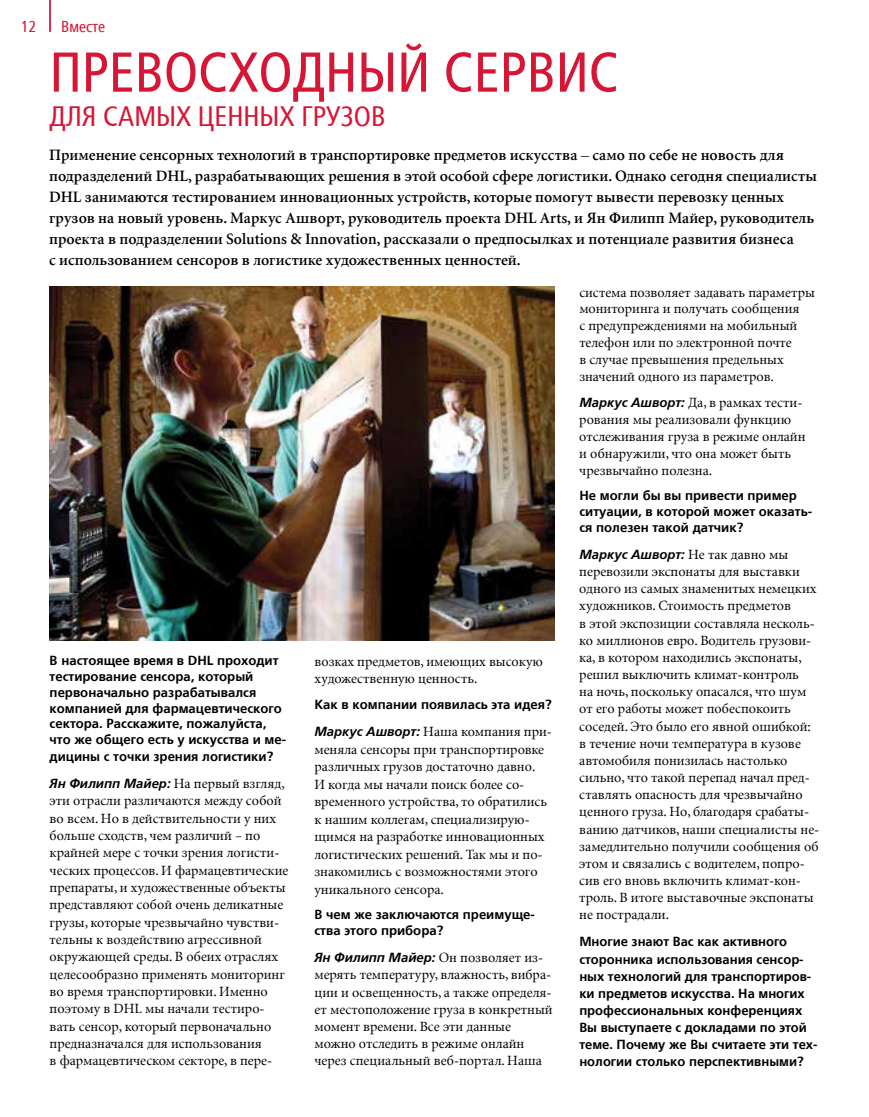
<style>
.page{position:relative;width:869px;height:1117px;background:#fff}
.page>*{position:absolute;margin:0;border:0;box-sizing:border-box;transform-origin:0 0}
.t1{font:condensed 56px "Frutiger LTCYR";color:#d71635}
.t2{font:condensed 28px "Frutiger LTCYR";color:#d71635}
.t3{font:600 15.75px/21px "Minion CYR";color:#000}
.t4{font:condensed 15.75px "Frutiger LTCYR";color:#d71635}
.t5{font:14px/17.2px "Minion CYR";color:#000}
.t6{font:700 13.12px/17.2px "Frutiger LTCYR";color:#000}
.t7{font:italic 700 13.12px "Frutiger LTCYR";color:#000}
.s1{font-family:"Frutiger LTCYR";font-weight:700;font-style:italic;font-size:13.12px}
.s2{font-family:"Minion CYR";font-weight:400;font-style:normal;font-size:14px}
</style>
<div class="page">
<hr style="left:49px;top:0;width:2px;height:32px;background:#d71635">
<img style="left:49px;top:286px;width:505px;height:354px">
<p class="t4" style="left:21px;top:18px;width:17px">12</p>
<p class="t4" style="left:61px;top:18px;width:46px">Вместе</p>
<h1 class="t1" style="left:50px;top:43px;width:30px">Превос</h1>
<h1 class="t1" style="left:228px;top:43px;width:245px">ходный сервис</h1>
<h2 class="t2" style="left:50px;top:102px;width:306px">для самых ценных грузов</h2>
<p class="t3" style="left:49px;top:144px;width:769px">Применение сенсорных технологий в транспортировке предметов искусства – само по себе не новость для подразделений DHL, разрабатывающих решения в этой особой сфере логистики. Однако сегодня специалисты DHL занимаются тестированием инновационных устройств, которые помогут вывести перевозку ценных грузов на новый уровень. Маркус Ашворт, руководитель проекта DHL Arts, и Ян Филипп Майер, руководитель проекта в подразделении Solutions &amp; Innovation, рассказали о предпосылках и потенциале развития бизнеса<br>с использованием сенсоров в логистике художественных ценностей.</p>
<p class="t6" style="left:50px;top:652px;width:238px;line-height:15.9px">В настоящее время в DHL проходит тестирование сенсора, который первоначально разрабатывался компанией для фармацевтического сектора. Расскажите, пожалуйста, что же общего есть у искусства и ме&shy;дицины с точки зрения логистики?</p>
<p class="t5" style="left:50px;top:774px;width:240px"><span class="s1">Ян Филипп Майер:</span> На первый взгляд, эти отрасли различаются между собой во всем. Но в действительности у них больше сходств, чем различий – по крайней мере с точки зрения логисти&shy;ческих процессов. И фармацевтические препараты, и художественные объекты представляют собой очень деликатные грузы, которые чрезвычайно чувстви&shy;тельны к воздействию агрессивной окружающей среды. В обеих отраслях целесообразно применять мониторинг во время транспортировки. Именно поэтому в DHL мы начали тестиро&shy;вать сенсор, который первоначально предназначался для использования<br>в фармацевтическом секторе, в пере-</p>
<p class="t5" style="left:314px;top:652px;width:230px">возках предметов, имеющих высокую художественную ценность.</p>
<p class="t6" style="left:314px;top:695px;width:238px">Как в компании появилась эта идея?</p>
<p class="t5" style="left:314px;top:722px;width:239px"><span class="s1">Маркус Ашворт:</span> Наша компания при&shy;меняла сенсоры при транспортировке различных грузов достаточно давно.<br>И когда мы начали поиск более со&shy;временного устройства, то обратились к нашим коллегам, специализирую&shy;щимся на разработке инновационных логистических решений. Так мы и по&shy;знакомились с возможностями этого уникального сенсора.</p>
<p class="t6" style="left:314px;top:906px;width:222px;line-height:15.8px">В чем же заключаются преимуще&shy;ства этого прибора?</p>
<p class="t7" style="left:314px;top:950px;width:230px">Ян Филипп Майер: <span class="s2">Он позволяет из-</span></p>
<p class="t5" style="left:314px;top:965px;width:239px">мерять температуру, влажность, вибра&shy;ции и освещенность, а также определя&shy;ет местоположение груза в конкретный момент времени. Все эти данные можно отследить в режиме онлайн через специальный веб-портал. Наша</p>
<p class="t5" style="left:579px;top:283px;width:237px">система позволяет задавать параметры мониторинга и получать сообщения<br>с предупреждениями на мобильный телефон или по электронной почте<br>в случае превышения предельных значений одного из параметров.</p>
<p class="t5" style="left:579px;top:394px;width:228px"><span class="s1">Маркус Ашворт:</span> Да, в рамках тести&shy;рования мы реализовали функцию отслеживания груза в режиме онлайн и обнаружили, что она может быть чрезвычайно полезна.</p>
<p class="t6" style="left:579px;top:488px;width:234px;line-height:15.8px">Не могли бы вы привести пример ситуации, в которой может оказать&shy;ся полезен такой датчик?</p>
<p class="t7" style="left:579px;top:547px;width:210px">Маркус Ашворт: <span class="s2">Не так давно мы</span></p>
<p class="t5" style="left:579px;top:562px;width:241px">перевозили экспонаты для выставки одного из самых знаменитых немецких художников. Стоимость предметов<br>в этой экспозиции составляла несколь&shy;ко миллионов евро. Водитель грузови&shy;ка, в котором находились экспонаты, решил выключить климат-контроль<br>на ночь, поскольку опасался, что шум от его работы может побеспокоить соседей. Это было его явной ошибкой: в течение ночи температура в кузове автомобиля понизилась настолько сильно, что такой перепад начал пред&shy;ставлять опасность для чрезвычайно ценного груза. Но, благодаря срабаты&shy;ванию датчиков, наши специалисты не&shy;замедлительно получили сообщения об этом и связались с водителем, попро&shy;сив его вновь включить климат-кон&shy;троль. В итоге выставочные экспонаты не пострадали.</p>
<p class="t6" style="left:579px;top:933px;width:239px">Многие знают Вас как активного сторонника использования сенсор&shy;ных технологий для транспортиров&shy;ки предметов искусства. На многих профессиональных конференциях Вы выступаете с докладами по этой теме. Почему же Вы считаете эти тех&shy;нологии столько перспективными?</p>
</div>
